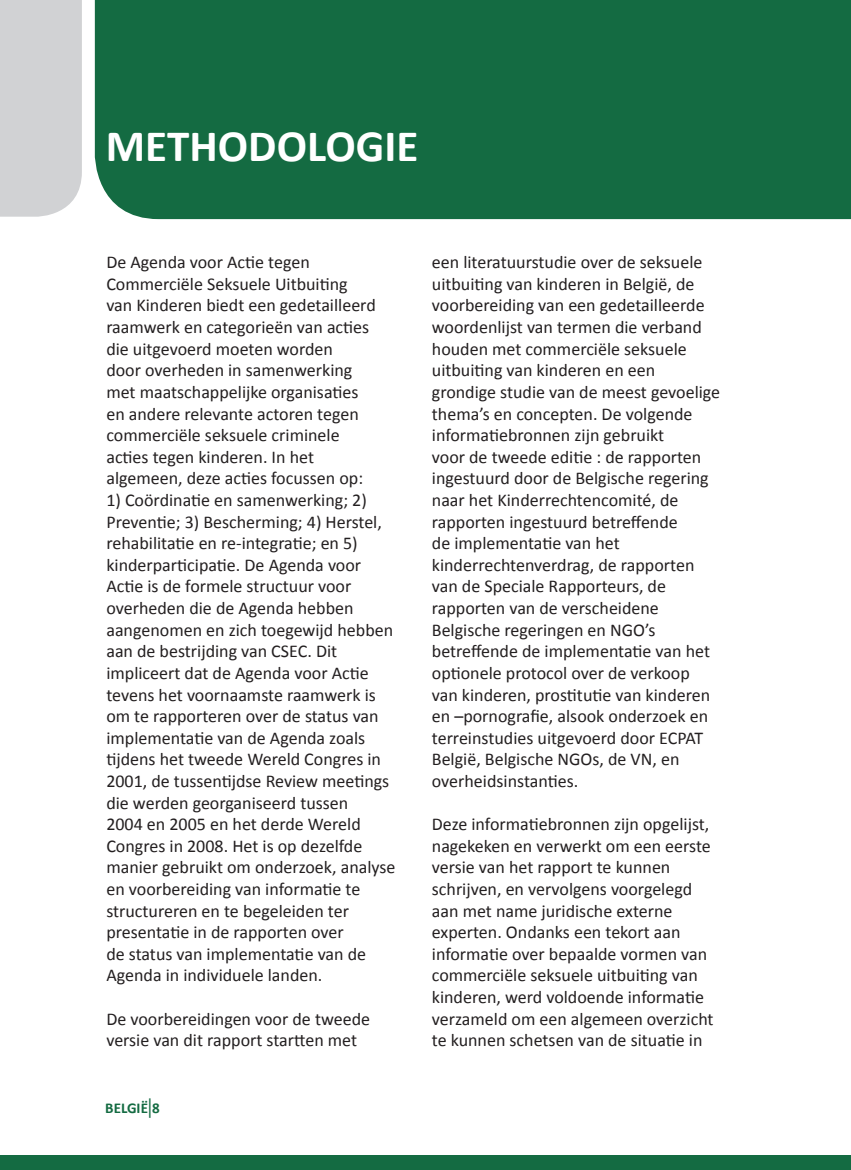
<style>
.page{position:relative;width:851px;height:1170px;background:#fff}
.page>*{position:absolute;margin:0;border:0;box-sizing:border-box;transform-origin:0 0}
.t1{font:700 45px "Calibri";color:#fff}
.t2{font:18px/21.6px "Calibri";color:#231f20}
.t3{font:700 15px "Calibri";color:#146b42}
.s1{font-family:"Myriad Cn Web";font-weight:400;font-size:19.5px}
</style>
<div class="page">
<div style="left:0;top:1154px;width:850px;height:15px;background:#146b42"></div>
<div style="left:95px;top:0;width:755px;height:219px;background:#146b42"></div>
<div style="left:0;top:0;width:82px;height:217px;background:#d1d2d4"></div>
<p class="t1" style="left:106px;top:115px;width:314px">METHODOLOGIE</p>
<p class="t2" style="left:106px;top:251px;width:271px">De Agenda voor Actie tegen Commerciële Seksuele Uitbuiting van Kinderen biedt een gedetailleerd raamwerk en categorieën van acties die uitgevoerd moeten worden<br>door overheden in samenwerking met maatschappelijke organisaties en andere relevante actoren tegen commerciële seksuele criminele acties tegen kinderen. In het algemeen, deze acties focussen op:</p>
<p class="t2" style="left:106px;top:489px;width:290px">1) Coördinatie en samenwerking; 2)<br>Preventie; 3) Bescherming; 4) Herstel, rehabilitatie en re-integratie; en 5) kinderparticipatie. De Agenda voor Actie is de formele structuur voor overheden die de Agenda hebben aangenomen en zich toegewijd hebben aan de bestrijding van CSEC. Dit impliceert dat de Agenda voor Actie tevens het voornaamste raamwerk is om te rapporteren over de status van implementatie van de Agenda zoals tijdens het tweede Wereld Congres in 2001, de tussentijdse Review meetings die werden georganiseerd tussen<br>2004 en 2005 en het derde Wereld Congres in 2008. Het is op dezelfde manier gebruikt om onderzoek, analyse en voorbereiding van informatie te structureren en te begeleiden ter presentatie in de rapporten over<br>de status van implementatie van de Agenda in individuele landen.</p>
<p class="t2" style="left:106px;top:1007px;width:265px">De voorbereidingen voor de tweede versie van dit rapport startten met</p>
<p class="t3" style="left:105px;top:1097px;width:56px">BELGIË<span class="s1">|</span>8</p>
<p class="t2" style="left:432px;top:251px;width:290px">een literatuurstudie over de seksuele uitbuiting van kinderen in België, de voorbereiding van een gedetailleerde woordenlijst van termen die verband houden met commerciële seksuele uitbuiting van kinderen en een grondige studie van de meest gevoelige thema’s en concepten. De volgende informatiebronnen zijn gebruikt<br>voor de tweede editie : de rapporten ingestuurd door de Belgische regering naar het Kinderrechtencomité, de rapporten ingestuurd betreffende<br>de implementatie van het kinderrechtenverdrag, de rapporten van de Speciale Rapporteurs, de rapporten van de verscheidene Belgische regeringen en NGO’s betreffende de implementatie van het optionele protocol over de verkoop van kinderen, prostitutie van kinderen en –pornografie, alsook onderzoek en terreinstudies uitgevoerd door ECPAT België, Belgische NGOs, de VN, en overheidsinstanties.</p>
<p class="t2" style="left:432px;top:813px;width:283px">Deze informatiebronnen zijn opgelijst, nagekeken en verwerkt om een eerste versie van het rapport te kunnen schrijven, en vervolgens voorgelegd aan met name juridische externe experten. Ondanks een tekort aan informatie over bepaalde vormen van commerciële seksuele uitbuiting van kinderen, werd voldoende informatie verzameld om een algemeen overzicht te kunnen schetsen van de situatie in</p>
</div>
